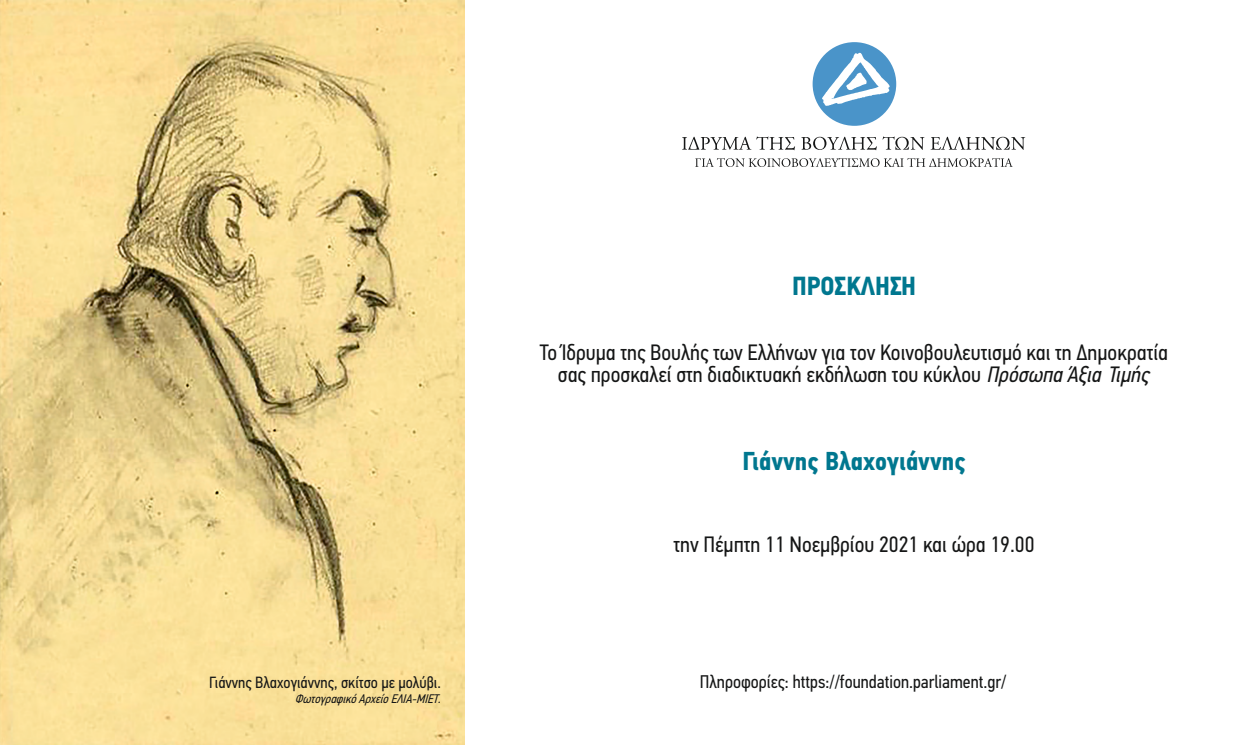
<style>
.page{position:relative;width:1241px;height:745px;background:#fff}
.page>*{position:absolute;margin:0;border:0;box-sizing:border-box;transform-origin:0 0}
.t1{font:700 26.25px "PF Din Text Cond Pro";color:#00778f}
.t2{font:700 26px "PF Din Text Cond Pro";color:#00778f}
.t3{font:22.25px/22.5px "PF Din Text Cond Pro";color:#151616;text-align:center}
.t4{font:18.38px "PF Din Text Cond Pro";color:#151616}
.t5{font:16.25px "PF Din Text Cond Pro";color:#151616}
.t6{font:italic 12.5px "PF Din Text Cond Pro";color:#151616}
.s1{font-style:italic}
</style>
<div class="page">
<img style="left:0;top:0;width:464px;height:744px">
<svg style="left:682px;top:136px;width:113px;height:14px"></svg>
<svg style="left:801px;top:137px;width:75px;height:13px"></svg>
<svg style="left:882px;top:136px;width:42px;height:14px"></svg>
<svg style="left:930px;top:137px;width:95px;height:13px"></svg>
<svg style="left:695px;top:158px;width:317px;height:9px"></svg>
<svg style="left:812px;top:42px;width:84px;height:84px"></svg>
<p class="t5" style="left:209px;top:675px;width:233px">Γιάννης Βλαχογιάννης, σκίτσο µε µολύβι.</p>
<p class="t6" style="left:295px;top:693px;width:151px">ΦωτογραφικόΑρχείοΕΛΙΑ-ΜΙΕΤ.</p>
<p class="t1" style="left:792px;top:275px;width:125px">ΠΡΟΣΚΛΗΣΗ</p>
<p class="t3" style="left:540px;top:343px;width:629px">Το Ίδρυµα της Βουλής των Ελλήνων για τον Κοινοβουλευτισµό και τη Δηµοκρατία σας προσκαλεί στη διαδικτυακή εκδήλωση του κύκλου <span class="s1">Πρόσωπα Άξια Τιµής</span></p>
<p class="t2" style="left:742px;top:450px;width:224px">Γιάννης Βλαχογιάννης</p>
<p class="t3" style="left:673px;top:534px;width:362px">την Πέµπτη 11 Νοεµβρίου 2021 και ώρα 19.00</p>
<p class="t4" style="left:699px;top:673px;width:308px">Πληροφορίες: https://foundation.parliament.gr/</p>
</div>
